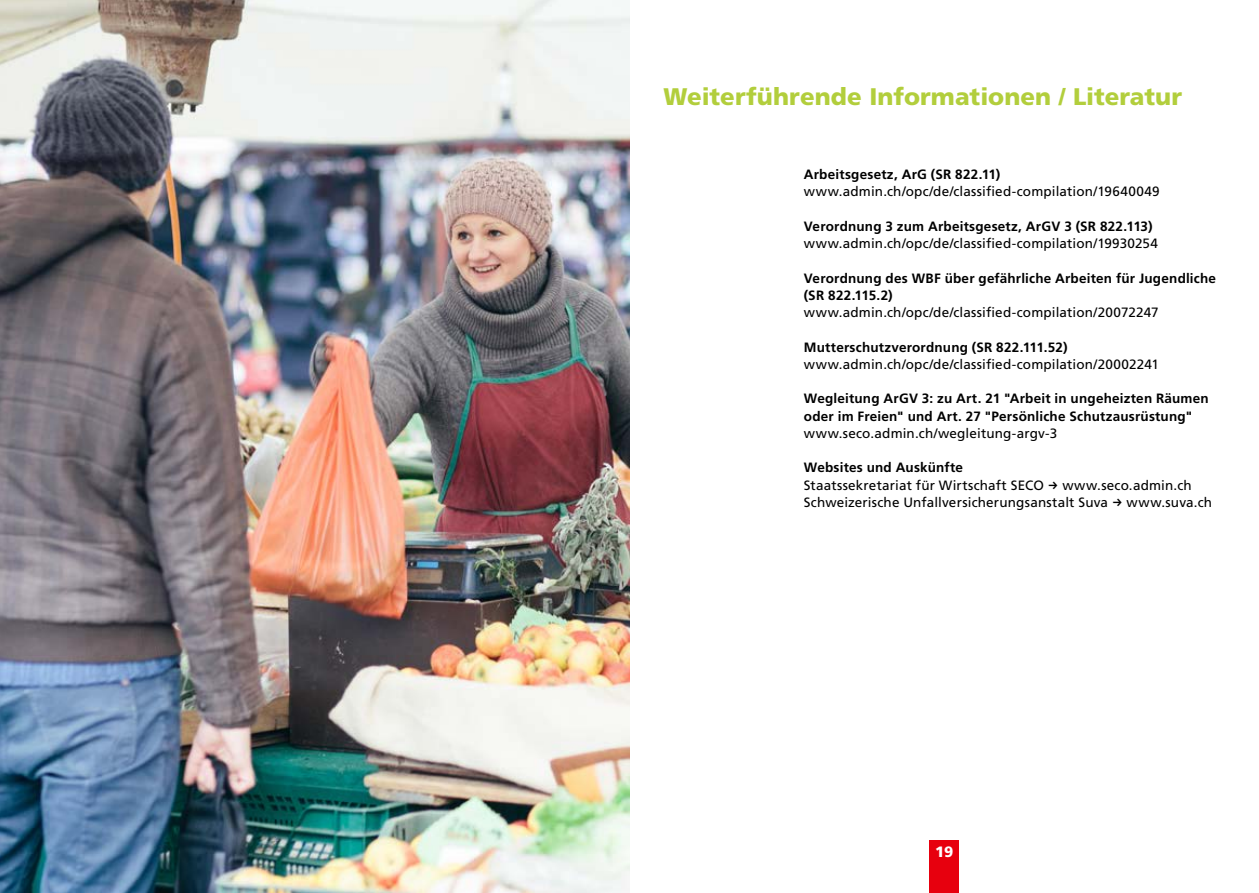
<style>
.page{position:relative;width:1259px;height:893px;background:#fff}
.page>*{position:absolute;margin:0;border:0;box-sizing:border-box;transform-origin:0 0}
.t1{font:900 24px "Frutiger LT Pro";letter-spacing:.005em;color:#b2ce3c}
.t2{font:900 15px "Frutiger LT Pro";color:#fff}
.t3{font:13.5px/17.2px "Frutiger LT Pro";letter-spacing:.01em;color:#000}
.t4{font:700 13.5px/17.2px "Frutiger LT Pro";letter-spacing:.015em;color:#000}
</style>
<div class="page">
<div style="left:929px;top:840px;width:30px;height:53px;background:#e7000e"></div>
<img style="left:0;top:0;width:629px;height:893px">
<h1 class="t1" style="left:663px;top:82px;width:520px">Weiterführende Informationen / Literatur</h1>
<p class="t4" style="left:804px;top:166px;width:198px">Arbeitsgesetz, ArG (SR 822.11)</p>
<p class="t3" style="left:804px;top:183px;width:357px">www.admin.ch/opc/de/classified-compilation/19640049</p>
<p class="t4" style="left:804px;top:218px;width:350px">Verordnung 3 zum Arbeitsgesetz, ArGV 3 (SR 822.113)</p>
<p class="t3" style="left:804px;top:235px;width:356px">www.admin.ch/opc/de/classified-compilation/19930254</p>
<p class="t4" style="left:804px;top:269px;width:414px">Verordnung des WBF über gefährliche Arbeiten für Jugendliche (SR 822.115.2)</p>
<p class="t3" style="left:804px;top:304px;width:356px">www.admin.ch/opc/de/classified-compilation/20072247</p>
<p class="t4" style="left:804px;top:338px;width:265px">Mutterschutzverordnung (SR 822.111.52)</p>
<p class="t3" style="left:804px;top:356px;width:356px">www.admin.ch/opc/de/classified-compilation/20002241</p>
<p class="t4" style="left:804px;top:390px;width:406px">Wegleitung ArGV 3: zu Art. 21 "Arbeit in ungeheizten Räumen oder im Freien" und Art. 27 "Persönliche Schutzausrüstung"</p>
<p class="t3" style="left:804px;top:425px;width:255px">www.seco.admin.ch/wegleitung-argv-3</p>
<p class="t4" style="left:804px;top:459px;width:161px">Websites und Auskünfte</p>
<p class="t3" style="left:804px;top:476px;width:241px">Staatssekretariat für Wirtschaft SECO</p>
<p class="t3" style="left:804px;top:476px;width:389px;text-indent:258px">www.seco.admin.ch<br>Schweizerische Unfallversicherungsanstalt Suva</p>
<p class="t3" style="left:1126px;top:494px;width:87px">www.suva.ch</p>
<p class="t2" style="left:935px;top:843px;width:20px">19</p>
</div>
